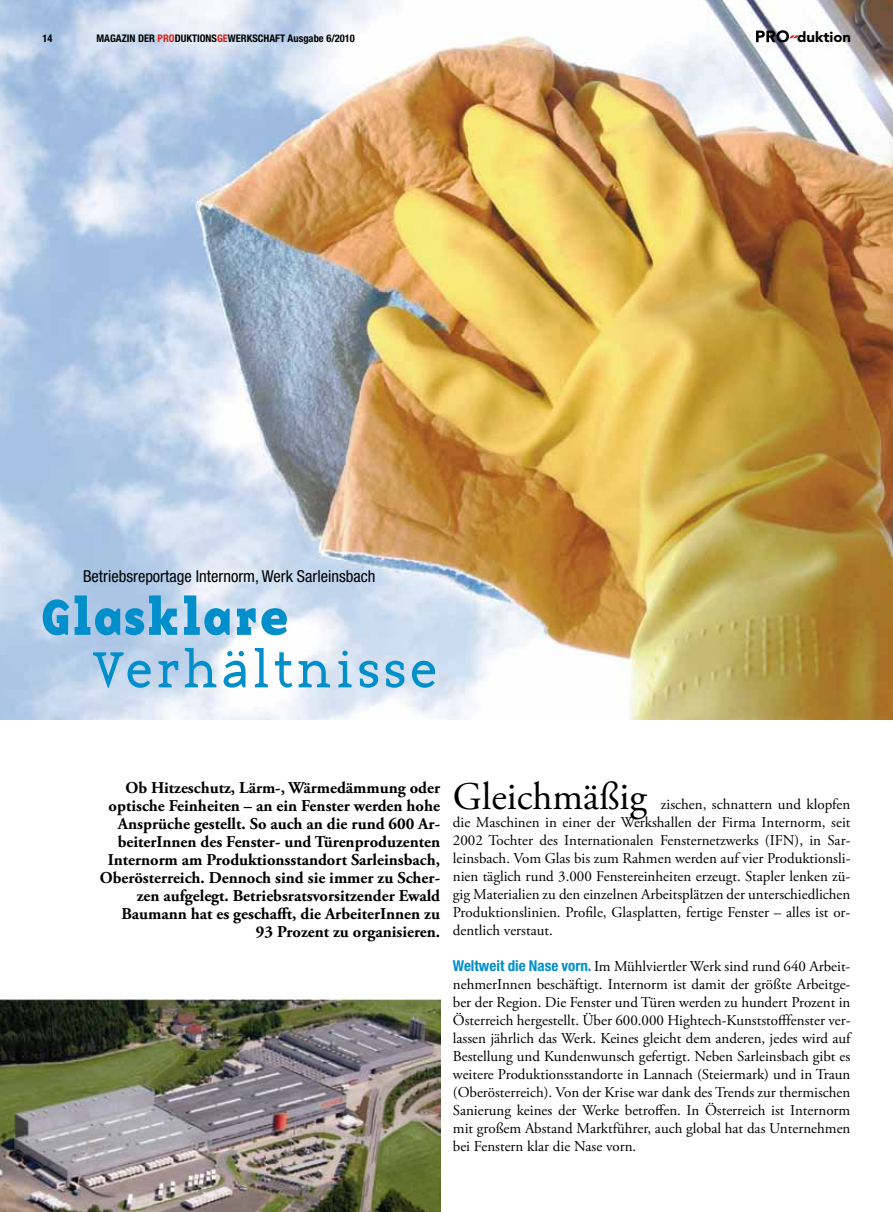
<style>
.page{position:relative;width:893px;height:1212px;background:#fff}
.page>*{position:absolute;margin:0;border:0;box-sizing:border-box;transform-origin:0 0}
.t1{font:52.5px "Base Twelve Serif";color:#008fcb}
.t2{font:52.5px "Base Twelve Serif B";color:#008fcb}
.t3{font:39px "Adobe Garamond Pro";color:#000}
.t4{font:700 16.5px/18px "Adobe Garamond Pro";color:#000;text-align:right}
.t5{font:condensed 16.5px "Helvetica Neue LT Std";color:#000}
.t6{font:15px/18px "Adobe Garamond Pro";color:#000;text-align:justify}
.t7{font:900 14.4px "Avenir LT Std";color:#000;scale:1.05 1}
.t8{font:700 condensed 10.5px "Helvetica Neue LT Std";color:#000}
.s1{color:#e32119}
.s2{font-family:"Helvetica Neue LT Std";font-weight:700;font-stretch:condensed;color:#008fcb}
</style>
<div class="page">
<img style="left:0;top:0;width:893px;height:719px">
<img style="left:0;top:999px;width:440px;height:213px">
<svg style="left:756px;top:30px;width:43px;height:13px"></svg>
<p class="t8" style="left:43px;top:32px;width:12px">14</p>
<p class="t8" style="left:97px;top:32px;width:260px">MAGAZIN DER <span class="s1">PRO</span>DUKTIONS<span class="s1">GE</span>WERKSCHAFT Ausgabe 6/2010</p>
<p class="t7" style="left:797px;top:29px;width:53px">duktion</p>
<p class="t5" style="left:83px;top:567px;width:294px">Betriebsreportage Internorm, Werk Sarleinsbach</p>
<h1 class="t2" style="left:40px;top:580px;width:251px">Glasklare</h1>
<h1 class="t1" style="left:93px;top:637px;width:347px">Verhältnisse</h1>
<p class="t4" style="left:100px;top:779px;width:342px">Ob Hitzeschutz, Lärm-, Wärmedämmung oder optische Feinheiten – an ein Fenster werden hohe Ansprüche gestellt. So auch an die rund 600 Ar&shy;beiterInnen des Fenster- und Türenproduzenten Internorm am Produktionsstandort Sarleinsbach, Oberösterreich. Dennoch sind sie immer zu Scher&shy;zen aufgelegt. Betriebsratsvorsitzender Ewald Baumann hat es geschafft, die ArbeiterInnen zu<br>93 Prozent zu organisieren.</p>
<h2 class="t3" style="left:453px;top:774px;width:195px">Gleichmäßig</h2>
<p class="t6" style="left:453px;top:796px;width:399px;text-indent:208px">zischen, schnattern und klopfen die Maschinen in einer der Werkshallen der Firma Internorm, seit 2002 Tochter des Internationalen Fensternetzwerks (IFN), in Sar&shy;leinsbach. Vom Glas bis zum Rahmen werden auf vier Produktionsli&shy;nien täglich rund 3.000 Fenstereinheiten erzeugt. Stapler lenken zü&shy;gig Materialien zu den einzelnen Arbeitsplätzen der unterschiedlichen Produktionslinien. Profile, Glasplatten, fertige Fenster – alles ist or&shy;dentlich verstaut.</p>
<p class="t6" style="left:453px;top:958px;width:399px"><span class="s2">Weltweit die Nase vorn.</span> Im Mühlviertler Werk sind rund 640 Arbeit&shy;nehmerInnen beschäftigt. Internorm ist damit der größte Arbeitge&shy;ber der Region. Die Fenster und Türen werden zu hundert Prozent in Österreich hergestellt. Über 600.000 Hightech-Kunststofffenster ver&shy;lassen jährlich das Werk. Keines gleicht dem anderen, jedes wird auf Bestellung und Kundenwunsch gefertigt. Neben Sarleinsbach gibt es weitere Produktionsstandorte in Lannach (Steiermark) und in Traun (Oberösterreich). Von der Krise war dank des Trends zur thermischen Sanierung keines der Werke betroffen. In Österreich ist Internorm mit großem Abstand Marktführer, auch global hat das Unternehmen bei Fenstern klar die Nase vorn.</p>
</div>
